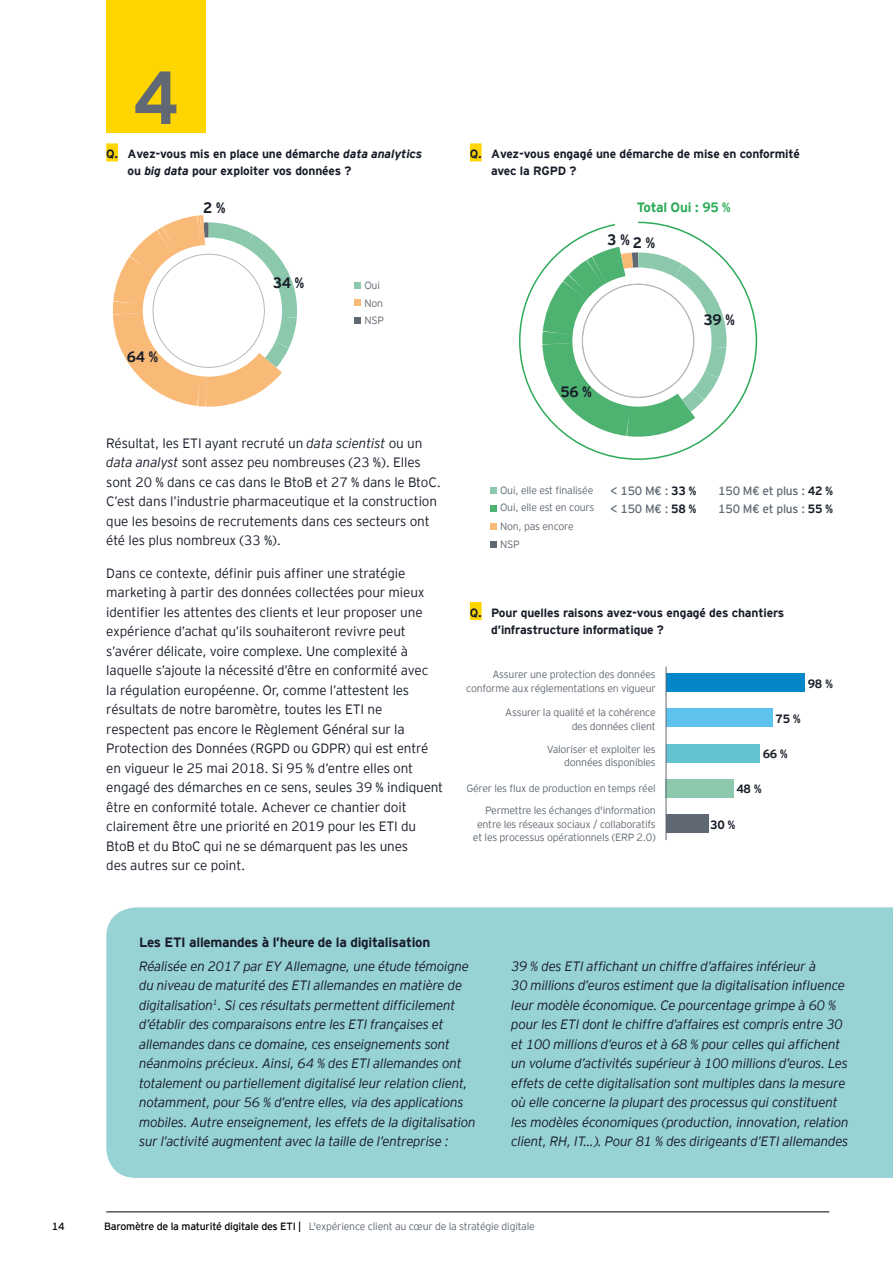
<style>
.page{position:relative;width:893px;height:1263px;background:#fff}
.page>*{position:absolute;margin:0;border:0;box-sizing:border-box;transform-origin:0 0}
.t1{font:700 75px "EY Interstate";color:#606973}
.t2{font:700 15px "EY Interstate";letter-spacing:-.02em;color:#181d29}
.t3{font:italic 300 13.5px/19.5px "EY Interstate";letter-spacing:-.02em;color:#181d29}
.t4{font:300 13.5px/19.5px "EY Interstate";letter-spacing:-.01em;color:#181d29}
.t5{font:700 13.5px "EY Interstate";letter-spacing:-.02em;color:#181d29}
.t6{font:700 13.5px "EY Interstate";letter-spacing:-.02em;color:#2caa58}
.t7{font:700 12px/16.5px "EY Interstate";letter-spacing:-.01em;color:#181d29}
.t8{font:12px "EY Interstate";letter-spacing:-.02em;color:#606973}
.t9{font:300 10.5px/13.5px "EY Interstate";letter-spacing:-.02em;color:#606973;text-align:right}
.t10{font:10.5px "EY Interstate";color:#000}
.s1{font-style:italic}
.s2{font-weight:700;color:#181d29}
.s3{font-weight:400;color:#000}
</style>
<div class="page">
<hr style="left:106px;top:1211px;width:723px;height:1px;background:#000">
<div style="left:106px;top:0;width:100px;height:132px;background:#ffd500"></div>
<div style="left:470px;top:143px;width:12px;height:18px;background:#ffd500"></div>
<div style="left:470px;top:602px;width:12px;height:18px;background:#ffd500"></div>
<div style="left:106px;top:143px;width:12px;height:18px;background:#ffd500"></div>
<div style="left:354px;top:282px;width:7px;height:7px;background:#8cc9ac"></div>
<div style="left:354px;top:299px;width:7px;height:7px;background:#f9ba78"></div>
<div style="left:354px;top:317px;width:7px;height:7px;background:#606973"></div>
<svg style="left:112px;top:215px;width:185px;height:192px"></svg>
<svg style="left:519px;top:221px;width:239px;height:239px"></svg>
<div style="left:490px;top:487px;width:7px;height:7px;background:#8cc9ac"></div>
<div style="left:490px;top:505px;width:7px;height:6px;background:#4eb270"></div>
<div style="left:490px;top:523px;width:7px;height:7px;background:#f9ba78"></div>
<div style="left:490px;top:541px;width:7px;height:7px;background:#606973"></div>
<svg style="left:522px;top:226px;width:213px;height:228px"></svg>
<div style="left:666px;top:673px;width:139px;height:19px;background:#0387c9"></div>
<div style="left:666px;top:709px;width:106px;height:18px;background:#5ec2ef"></div>
<div style="left:666px;top:744px;width:93px;height:18px;background:#63c3d1"></div>
<div style="left:665px;top:779px;width:68px;height:19px;background:#8cc9ac"></div>
<div style="left:666px;top:814px;width:42px;height:19px;background:#606973"></div>
<hr style="left:666px;top:666px;width:1px;height:174px;background:#606973">
<div style="left:106px;top:907px;width:787px;height:271px;background:#97d2d4"></div>
<h1 class="t1" style="left:133px;top:43px;width:48px">4</h1>
<p class="t7" style="left:128px;top:145px;width:296px;text-indent:-21px">Q. Avez-vous mis en place une démarche <span class="s1">data analytics </span>ou <span class="s1">big data</span> pour exploiter vos données ?</p>
<p class="t2" style="left:203px;top:197px;width:24px">2%</p>
<p class="t2" style="left:127px;top:346px;width:33px">64 %</p>
<p class="t2" style="left:273px;top:272px;width:33px">34 %</p>
<p class="t9" style="left:364px;top:276px;width:21px;line-height:17.7px;text-align:left">Oui<br>Non<br>NSP</p>
<p class="t4" style="left:106px;top:433px;width:336px">Résultat, les ETI ayant recruté un <span class="s1">data scientist</span> ou un <span class="s1">data analyst</span> sont assez peu nombreuses (23 %). Elles sont 20 % dans ce cas dans le BtoB et 27 % dans le BtoC.<br>C’est dans l’industrie pharmaceutique et la construction que les besoins de recrutements dans ces secteurs ont été les plus nombreux (33 %).</p>
<p class="t4" style="left:106px;top:562px;width:338px">Dans ce contexte, définir puis affiner une stratégie marketing à partir des données collectées pour mieux identifier les attentes des clients et leur proposer une expérience d’achat qu’ils souhaiteront revivre peut s’avérer délicate, voire complexe. Une complexité à laquelle s’ajoute la nécessité d’être en conformité avec<br>la régulation européenne. Or, comme l’attestent les résultats de notre baromètre, toutes les ETI ne respectent pas encore le Règlement Général sur la Protection des Données (RGPD ou GDPR) qui est entré en vigueur le 25 mai 2018. Si 95 % d’entre elles ont engagé des démarches en ce sens, seules 39 % indiquent être en conformité totale. Achever ce chantier doit clairement être une priorité en 2019 pour les ETI du BtoB et du BtoC qui ne se démarquent pas les unes<br>des autres sur ce point.</p>
<p class="t7" style="left:491px;top:145px;width:310px;text-indent:-21px">Q. Avez-vous engagé une démarche de mise en conformité avec la RGPD ?</p>
<p class="t6" style="left:637px;top:197px;width:95px">Total Oui : 95 %</p>
<p class="t2" style="left:607px;top:228px;width:24px">3%</p>
<p class="t2" style="left:633px;top:232px;width:24px">2%</p>
<p class="t2" style="left:561px;top:381px;width:33px">56 %</p>
<p class="t2" style="left:703px;top:309px;width:33px">39 %</p>
<p class="t9" style="left:500px;top:480px;width:96px;line-height:18px;text-align:left">Oui, elle est finalisée<br>Oui, elle est en cours<br>Non, pas encore<br>NSP</p>
<p class="t8" style="left:610px;top:482px;width:88px">&lt; 150 M€ : <span class="s2">33 %</span></p>
<p class="t8" style="left:718px;top:482px;width:116px">150 M€ et plus : <span class="s2">42 %</span></p>
<p class="t8" style="left:610px;top:501px;width:88px">&lt; 150 M€ : <span class="s2">58 %</span></p>
<p class="t8" style="left:718px;top:501px;width:116px">150 M€ et plus : <span class="s2">55 %</span></p>
<p class="t7" style="left:491px;top:604px;width:295px;text-indent:-21px">Q. Pour quelles raisons avez-vous engagé des chantiers d’infrastructure informatique ?</p>
<p class="t9" style="left:466px;top:667px;width:191px">Assurer une protection des données conforme aux réglementations en vigueur</p>
<p class="t7" style="left:808px;top:674px;width:27px">98 %</p>
<p class="t9" style="left:505px;top:705px;width:152px">Assurer la qualité et la cohérence des données client</p>
<p class="t9" style="left:547px;top:742px;width:111px">Valoriser et exploiter les données disponibles</p>
<p class="t9" style="left:466px;top:781px;width:191px">Gérer les flux de production en temps réel</p>
<p class="t9" style="left:473px;top:803px;width:184px">Permettre les échanges d'information entre les réseaux sociaux / collaboratifs et les processus opérationnels (ERP 2.0)</p>
<p class="t7" style="left:776px;top:709px;width:27px">75 %</p>
<p class="t7" style="left:763px;top:745px;width:27px">66 %</p>
<p class="t7" style="left:736px;top:779px;width:27px">48 %</p>
<p class="t7" style="left:710px;top:815px;width:27px">30 %</p>
<p class="t5" style="left:139px;top:932px;width:293px">Les ETI allemandes à l’heure de la digitalisation</p>
<p class="t3" style="left:139px;top:955px;width:338px">Réalisée en 2017 par EY Allemagne, une étude témoigne du niveau de maturité des ETI allemandes en matière de digitalisation<sup>1</sup>. Si ces résultats permettent difficilement d’établir des comparaisons entre les ETI françaises et allemandes dans ce domaine, ces enseignements sont néanmoins précieux. Ainsi, 64 % des ETI allemandes ont totalement ou partiellement digitalisé leur relation client, notamment, pour 56 % d’entre elles, via des applications mobiles. Autre enseignement, les effets de la digitalisation sur l’activité augmentent avec la taille de l’entreprise :</p>
<p class="t3" style="left:511px;top:955px;width:339px">39 % des ETI affichant un chiffre d’affaires inférieur à<br>30 millions d’euros estiment que la digitalisation influence leur modèle économique. Ce pourcentage grimpe à 60 % pour les ETI dont le chiffre d’affaires est compris entre 30 et 100 millions d’euros et à 68 % pour celles qui affichent un volume d’activités supérieur à 100 millions d’euros. Les effets de cette digitalisation sont multiples dans la mesure où elle concerne la plupart des processus qui constituent les modèles économiques (production, innovation, relation client, RH, IT…). Pour 81 % des dirigeants d’ETI allemandes</p>
<p class="t10" style="left:52px;top:1219px;width:15px">14</p>
<p class="t9" style="left:104px;top:1219px;width:432px"><span class="s3">Baromètre de la maturité digitale des ETI |</span> L'expérience client au cœur de la stratégie digitale</p>
</div>
